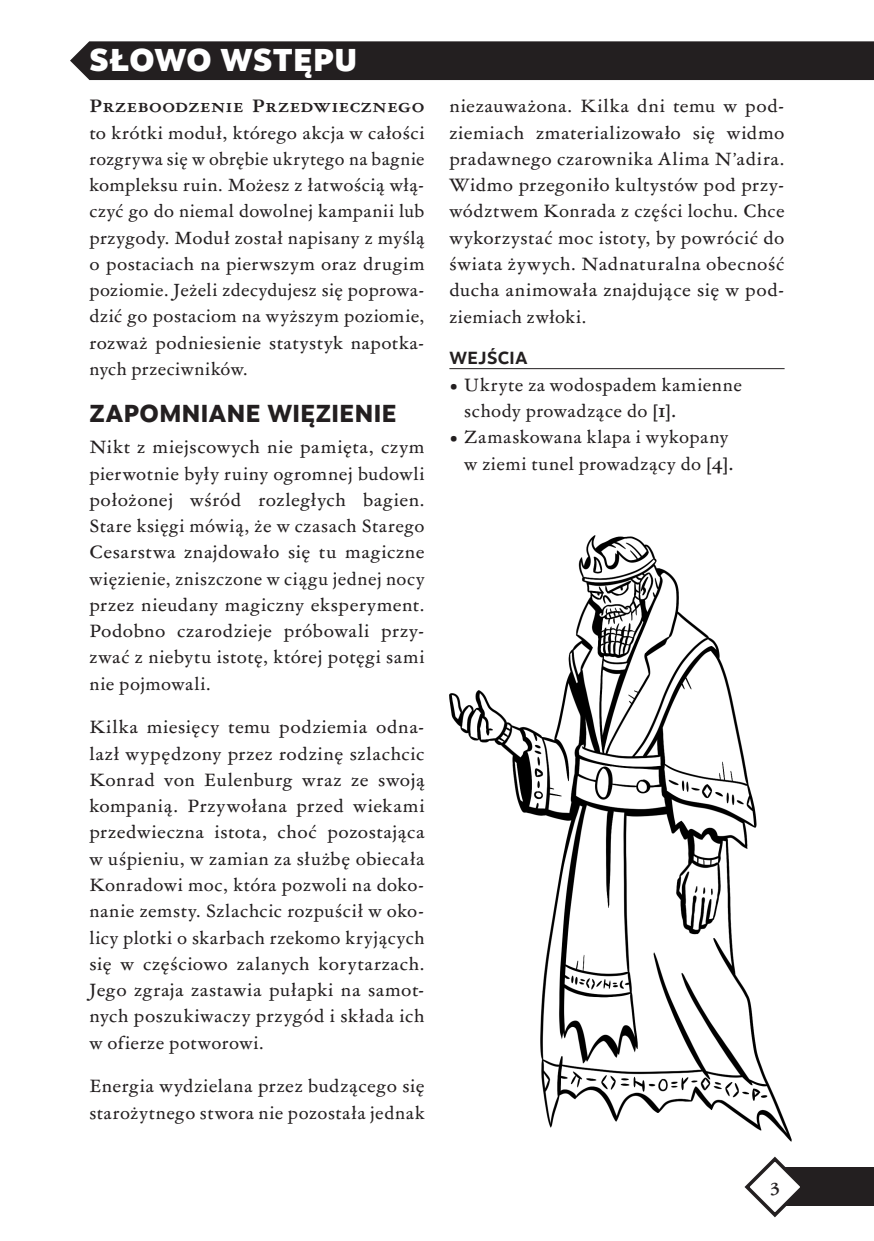
<style>
.page{position:relative;width:874px;height:1241px;background:#fff}
.page>*{position:absolute;margin:0;border:0;box-sizing:border-box;transform-origin:0 0}
.Nagłówek_1{font:900 31.5px "Motiva Sans";letter-spacing:.01em;color:#fff}
.Nagłowek_2{font:800 24.5px "Motiva Sans";letter-spacing:.015em;color:#231f20}
.Tekst_główny{font:17.5px/26.2px "Garamond ATF Text";letter-spacing:.03em;color:#231f20;text-align:justify}
.Nagłówek_3{font:700 17.5px "Motiva Sans";letter-spacing:.015em;color:#231f20}
.t1{font:700 17.5px "Garamond ATF Text";color:#231f20}
.Tekst_główny-2{font:17.32px/26.2px "Garamond ATF Text";letter-spacing:.03em;color:#231f20;text-align:justify}
.s1{font-weight:700}
</style>
<div class="page">
<div style="left:777px;top:1167px;width:96px;height:39px;background:#231f20"></div>
<svg style="left:744px;top:1156px;width:56px;height:62px"></svg>
<div style="left:70px;top:41px;width:803px;height:39px;background:#231f20"></div>
<img style="left:449px;top:535px;width:341px;height:606px">
<hr style="left:449px;top:368px;width:335px;height:1px;background:#231f20">
<p class="Nagłówek_1" style="left:89px;top:37px;width:269px">SŁOWO WSTĘPU</p>
<p class="Tekst_główny-2" style="left:89px;top:92px;width:336px"><span class="s1">Przeboodzenie Przedwiecznego </span>to krótki moduł, którego akcja w całości rozgrywa się w obrębie ukrytego na bagnie kompleksu ruin. Możesz z łatwością włą&shy;czyć go do niemal dowolnej kampanii lub przygody. Moduł został napisany z myślą o postaciach na pierwszym oraz drugim poziomie. Jeżeli zdecydujesz się poprowa&shy;dzić go postaciom na wyższym poziomie, rozważ podniesienie statystyk napotka&shy;nych przeciwników.</p>
<p class="Nagłowek_2" style="left:89px;top:395px;width:309px">ZAPOMNIANE WIĘZIENIE</p>
<p class="Tekst_główny" style="left:89px;top:433px;width:336px">Nikt z miejscowych nie pamięta, czym pierwotnie były ruiny ogromnej budowli położonej wśród rozległych bagien.<br>Stare księgi mówią, że w czasach Starego Cesarstwa znajdowało się tu magiczne więzienie, zniszczone w ciągu jednej nocy przez nieudany magiczny eksperyment.<br>Podobno czarodzieje próbowali przy&shy;zwać z niebytu istotę, której potęgi sami nie pojmowali.</p>
<p class="Tekst_główny" style="left:89px;top:713px;width:336px">Kilka miesięcy temu podziemia odna&shy;lazł wypędzony przez rodzinę szlachcic Konrad von Eulenburg wraz ze swoją kompanią. Przywołana przed wiekami przedwieczna istota, choć pozostająca w uśpieniu, w zamian za służbę obiecała Konradowi moc, która pozwoli na doko&shy;nanie zemsty. Szlachcic rozpuścił w oko&shy;licy plotki o skarbach rzekomo kryjących się w częściowo zalanych korytarzach.<br>Jego zgraja zastawia pułapki na samot&shy;nych poszukiwaczy przygód i składa ich w ofierze potworowi.</p>
<p class="Tekst_główny" style="left:89px;top:1072px;width:336px">Energia wydzielana przez budzącego się starożytnego stwora nie pozostała jednak</p>
<p class="Tekst_główny" style="left:449px;top:92px;width:336px">niezauważona. Kilka dni temu w pod&shy;ziemiach zmaterializowało się widmo pradawnego czarownika Alima N’adira.<br>Widmo przegoniło kultystów pod przy&shy;wództwem Konrada z części lochu. Chce wykorzystać moc istoty, by powrócić do świata żywych. Nadnaturalna obecność ducha animowała znajdujące się w pod&shy;ziemiach zwłoki.</p>
<p class="Nagłówek_3" style="left:449px;top:345px;width:80px">WEJŚCIA</p>
<p class="Tekst_główny" style="left:464px;top:370px;width:279px;text-indent:-15px">• Ukryte za wodospadem kamienne schody prowadzące do <span class="s1">[1].</span></p>
<p class="Tekst_główny" style="left:449px;top:423px;width:285px;text-align:right">• Zamaskowana klapa i wykopany w ziemi tunel prowadzący do <span class="s1">[4].</span></p>
<p class="t1" style="left:769px;top:1172px;width:11px">3</p>
</div>
